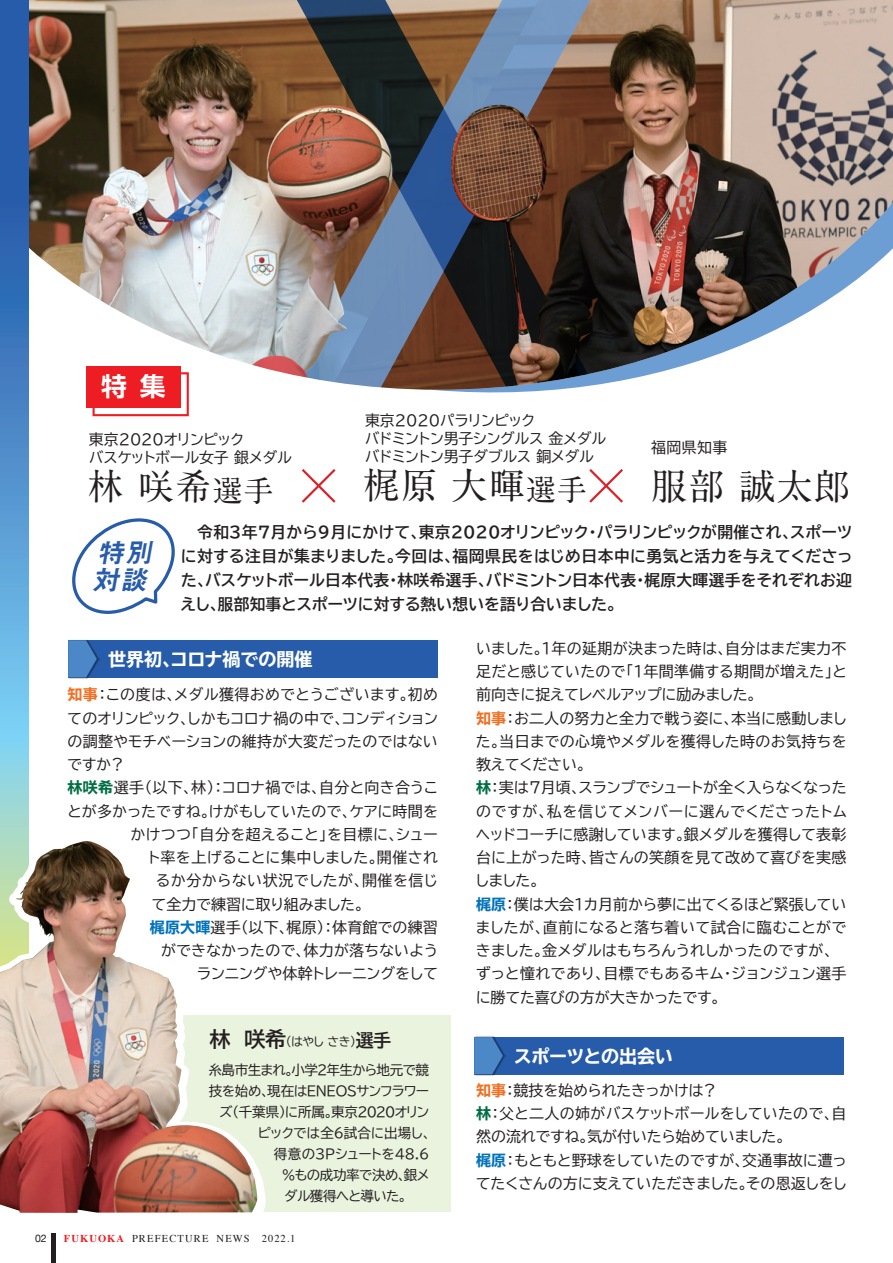
<style>
.page{position:relative;width:893px;height:1263px;background:#fff}
.page>*{position:absolute;margin:0;border:0;box-sizing:border-box;transform-origin:0 0}
.t1{font:700 36.3px "A1 Mincho Std";letter-spacing:.03em;color:#231f20}
.t2{font:italic 27.3px/27.3px "Midashi Go MB31";color:#275caa}
.t3{font:700 25.8px "PUD Shin Go Pr 6 N De";color:#fff}
.t4{font:700 expanded 18px "TBUD Go Std";color:#fff}
.t5{font:700 15.75px/24px "TBUD Go Std";letter-spacing:.01em;color:#231f20;text-align:justify}
.t6{font:15px/23.2px "TBUD Go Std";letter-spacing:-.005em;color:#231f20}
.t7{font:15px "TBUD Go Std";letter-spacing:-.05em;color:#231f20}
.t8{font:15px "TBUD Go Std";letter-spacing:.02em;color:#231f20}
.t9{font:15px "TBUD Go Std";letter-spacing:.015em;color:#231f20}
.t10{font:15px "TBUD Go Std";letter-spacing:.03em;color:#231f20}
.t11{font:15px "TBUD Go Std";letter-spacing:-.06em;color:#231f20}
.t12{font:14.85px/18.3px "TBUD Go Std";letter-spacing:-.04em;color:#231f20}
.t13{font:13.5px "TBUD Go Std";letter-spacing:-.045em;color:#231f20}
.t14{font:13.5px "TBUD Go Std";letter-spacing:-.175em;color:#231f20}
.t15{font:13.5px "TBUD Go Std";letter-spacing:-.125em;color:#231f20}
.t16{font:12px "TBUD Go Std";color:#231f20}
.t17{font:10.5px "Times";letter-spacing:.105em;color:#231f20}
.t18{font:10.5px "Helvetica Neue";color:#231f20}
.s1{font-size:30px}
.s2{font-weight:700;font-stretch:expanded;color:#f36e21}
.s3{font-weight:700;font-stretch:expanded;color:#016f45}
.s4{font-weight:700;font-stretch:expanded;color:#0072bc}
.s5{font-weight:700;font-size:21px}
.s6{font-weight:700;font-size:18px}
.s7{font-weight:700;color:#ee1d23}
</style>
<div class="page">
<div style="left:155px;top:1015px;width:296px;height:197px;background:#eaf3de"></div>
<img style="left:29px;top:0;width:486px;height:417px">
<img style="left:430px;top:0;width:463px;height:392px">
<div style="left:94px;top:373px;width:94px;height:42px;background:#fff"></div>
<div style="left:93px;top:372px;width:96px;height:44px;border:2px solid #ee1d23"></div>
<div style="left:86px;top:366px;width:94px;height:42px;background:#ee1d23"></div>
<svg style="left:589px;top:469px;width:34px;height:34px"></svg>
<svg style="left:301px;top:469px;width:35px;height:34px"></svg>
<svg style="left:0;top:0;width:29px;height:825px"></svg>
<svg style="left:0;top:514px;width:175px;height:102px"></svg>
<div style="left:474px;top:1037px;width:370px;height:37px;background:#275caa"></div>
<img style="left:475px;top:1036px;width:31px;height:39px">
<svg style="left:474px;top:1037px;width:29px;height:37px"></svg>
<div style="left:68px;top:640px;width:369px;height:37px;background:#275caa"></div>
<img style="left:69px;top:656px;width:31px;height:23px">
<svg style="left:68px;top:640px;width:29px;height:37px"></svg>
<svg style="left:0;top:825px;width:266px;height:387px"></svg>
<img style="left:0;top:841px;width:257px;height:372px">
<hr style="left:51px;top:1233px;width:4px;height:30px;background:#231f20">
<h3 class="t3" style="left:101px;top:372px;width:66px">特 集</h3>
<p class="t12" style="left:365px;top:411px;width:243px">東京2020パラリンピック<br>バドミントン男子シングルス 金メダルバドミントン男子ダブルス 銅メダル</p>
<h1 class="t1" style="left:363px;top:456px;width:225px">梶原 大暉<span class="s1">選手</span></h1>
<p class="t12" style="left:89px;top:430px;width:205px">東京2020オリンピック<br>バスケットボール女子 銀メダル</p>
<p class="t12" style="left:651px;top:439px;width:78px">福岡県知事</p>
<h1 class="t1" style="left:87px;top:457px;width:188px">林 咲希<span class="s1">選手</span></h1>
<h1 class="t1" style="left:651px;top:457px;width:201px">服部 誠太郎</h1>
<h2 class="t2" style="left:92px;top:540px;width:67px">特別対談</h2>
<p class="t5" style="left:181px;top:520px;width:674px">　令和３年７月から９月にかけて、東京２０２０オリンピック・パラリンピックが開催され、スポーツに対する注目が集まりました。今回は、福岡県民をはじめ日本中に勇気と活力を与えてくださった、バスケットボール日本代表・林咲希選手、バドミントン日本代表・梶原大暉選手をそれぞれお迎えし、服部知事とスポーツに対する熱い想いを語り合いました。</p>
<p class="t4" style="left:108px;top:649px;width:206px">世界初、コロナ禍での開催</p>
<p class="t8" style="left:67px;top:682px;width:372px"><span class="s2">知事</span>：この度は、メダル獲得おめでとうございます。初め</p>
<p class="t7" style="left:67px;top:706px;width:373px">てのオリンピック、しかもコロナ禍の中で、コンディション</p>
<p class="t6" style="left:67px;top:729px;width:372px">の調整やモチベーションの維持が大変だったのではない</p>
<p class="t6" style="left:67px;top:753px;width:59px">ですか？</p>
<p class="t6" style="left:67px;top:776px;width:373px"><span class="s3">林咲希</span>選手（以下、林）：コロナ禍では、自分と向き合うこ</p>
<p class="t6" style="left:67px;top:799px;width:373px">とが多かったですね。けがもしていたので、ケアに時間を</p>
<p class="t9" style="left:131px;top:822px;width:309px">かけつつ「自分を超えること」を目標に、シュー</p>
<p class="t6" style="left:146px;top:846px;width:293px">ト率を上げることに集中しました。開催され</p>
<p class="t10" style="left:155px;top:868px;width:284px">るか分からない状況でしたが、開催を信じ</p>
<p class="t6" style="left:152px;top:892px;width:220px">て全力で練習に取り組みました。</p>
<p class="t6" style="left:150px;top:915px;width:289px"><span class="s4">梶原大暉</span>選手（以下、梶原）：体育館での練習</p>
<p class="t6" style="left:161px;top:939px;width:279px">ができなかったので、体力が落ちないよう</p>
<p class="t11" style="left:196px;top:961px;width:243px">ランニングや体幹トレーニングをして</p>
<p class="t16" style="left:210px;top:1031px;width:183px"><span class="s5">林 咲希</span>（はやし さき）<span class="s6">選手</span></p>
<p class="t13" style="left:209px;top:1059px;width:222px">糸島市生まれ。小学２年生から地元で競</p>
<p class="t13" style="left:209px;top:1080px;width:222px">技を始め、現在はENEOSサンフラワー</p>
<p class="t14" style="left:219px;top:1101px;width:212px">ズ（千葉県）に所属。東京２０２０オリン</p>
<p class="t13" style="left:257px;top:1122px;width:180px">ピックでは全６試合に出場し、</p>
<p class="t15" style="left:274px;top:1143px;width:159px">得意の３Pシュートを４８.６</p>
<p class="t13" style="left:282px;top:1164px;width:149px">%もの成功率で決め、銀メ</p>
<p class="t13" style="left:284px;top:1185px;width:130px">ダル獲得へと導いた。</p>
<p class="t18" style="left:35px;top:1231px;width:13px">02</p>
<p class="t17" style="left:64px;top:1228px;width:233px"><span class="s7">FUKUOKA</span> PREFECTURE NEWS 2022.1</p>
<p class="t6" style="left:475px;top:636px;width:374px">いました。１年の延期が決まった時は、自分はまだ実力不足だと感じていたので「１年間準備する期間が増えた」と前向きに捉えてレベルアップに励みました。<br><span class="s2">知事</span>：お二人の努力と全力で戦う姿に、本当に感動しました。当日までの心境やメダルを獲得した時のお気持ちを教えてください。<br><span class="s3">林</span>：実は７月頃、スランプでシュートが全く入らなくなったのですが、私を信じてメンバーに選んでくださったトムヘッドコーチに感謝しています。銀メダルを獲得して表彰台に上がった時、皆さんの笑顔を見て改めて喜びを実感しました。<br><span class="s4">梶原</span>：僕は大会１カ月前から夢に出てくるほど緊張していましたが、直前になると落ち着いて試合に臨むことができました。金メダルはもちろんうれしかったのですが、ずっと憧れであり、目標でもあるキム・ジョンジュン選手に勝てた喜びの方が大きかったです。</p>
<p class="t4" style="left:514px;top:1046px;width:161px">スポーツとの出会い</p>
<p class="t6" style="left:476px;top:1078px;width:373px"><span class="s2">知事</span>：競技を始められたきっかけは？<br><span class="s3">林</span>：父と二人の姉がバスケットボールをしていたので、自然の流れですね。気が付いたら始めていました。<br><span class="s4">梶原</span>：もともと野球をしていたのですが、交通事故に遭ってたくさんの方に支えていただきました。その恩返しをし</p>
</div>
